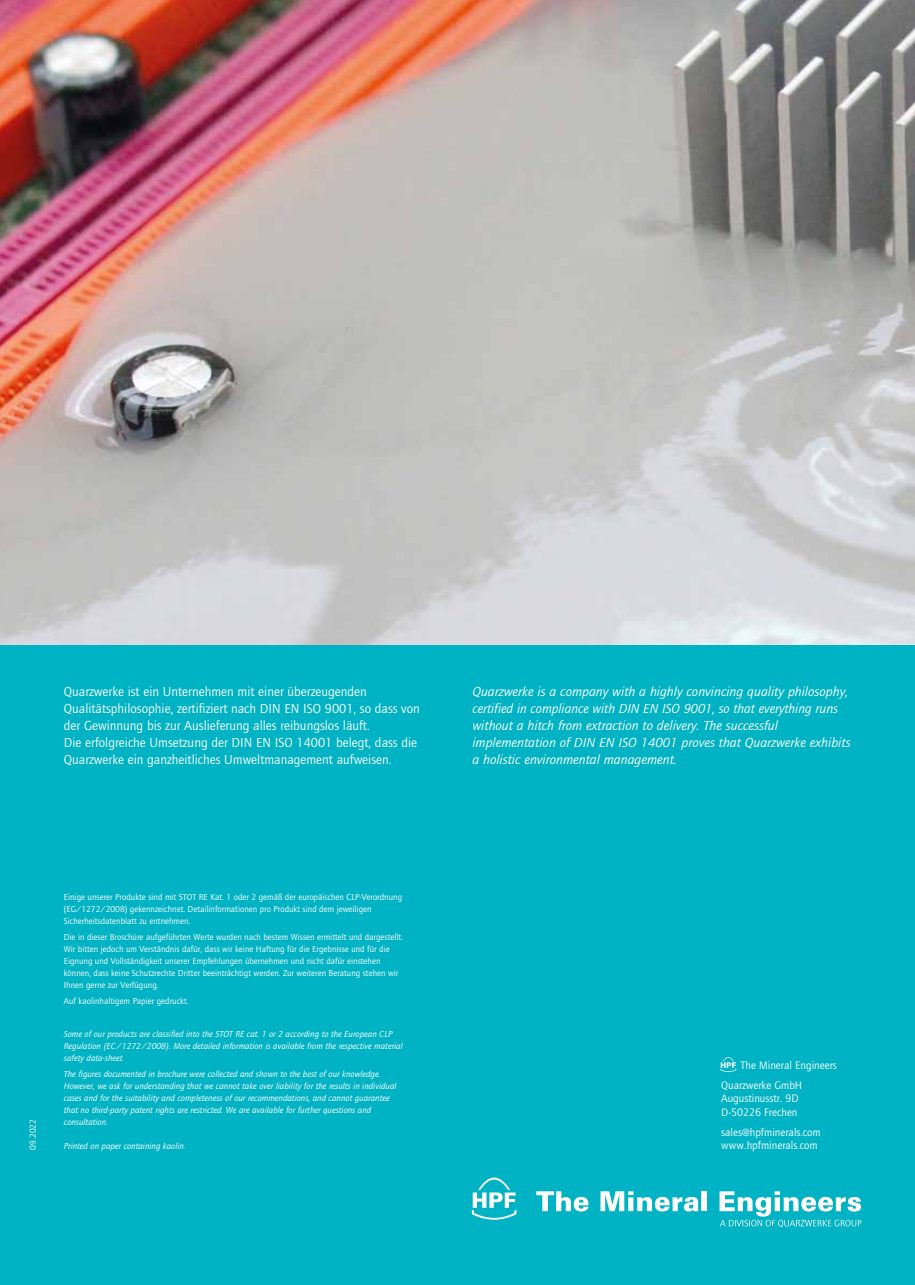
<style>
.page{position:relative;width:915px;height:1285px;background:#fff}
.page>*{position:absolute;margin:0;border:0;box-sizing:border-box;transform-origin:0 0}
.t1{font:13.5px/17px "Quay Sans";color:#fff}
.t2{font:italic 13.5px/17px "Quay Sans";color:#fff}
.t3{font:11.25px/20px "Quay Sans";color:#fff}
.t4{font:9px/12px "Quay Sans";color:#fff}
.t5{font:italic 9px/12px "Quay Sans";color:#fff}
</style>
<div class="page">
<div style="left:0;top:0;width:914px;height:1284px;background:#00b3c4"></div>
<svg style="left:536px;top:1191px;width:52px;height:20px"></svg>
<svg style="left:600px;top:1191px;width:98px;height:20px"></svg>
<div style="left:701px;top:1190px;width:5px;height:20px;background:#fff"></div>
<svg style="left:719px;top:1191px;width:142px;height:35px"></svg>
<svg style="left:471px;top:1177px;width:45px;height:42px"></svg>
<svg style="left:720px;top:1057px;width:16px;height:14px"></svg>
<img style="left:0;top:0;width:914px;height:644px">
<p class="t1" style="left:64px;top:683px;width:357px">Quarzwerke ist ein Unternehmen mit einer überzeugenden Qualitätsphilosophie, zertifiziert nach DIN EN ISO 9001, so dass von der Gewinnung bis zur Auslieferung alles reibungslos läuft.<br>Die erfolgreiche Umsetzung der DIN EN ISO 14001 belegt, dass die Quarzwerke ein ganzheitliches Umweltmanagement aufweisen.</p>
<p class="t2" style="left:472px;top:683px;width:379px">Quarzwerke is a company with a highly convincing quality philosophy, certified in compliance with DIN EN ISO 9001, so that everything runs without a hitch from extraction to delivery. The successful implementation of DIN EN ISO 14001 proves that Quarzwerke exhibits a holistic environmental management.</p>
<p class="t4" style="left:27px;top:1149px;width:32px;rotate:-90deg">09.2022</p>
<p class="t4" style="left:64px;top:890px;width:340px">Einige unserer Produkte sind mit STOT RE Kat. 1 oder 2 gemäß der europäischen CLP-Verordnung (EG/1272/2008) gekennzeichnet. Detailinformationen pro Produkt sind dem jeweiligen<br>Sicherheitsdatenblatt zu entnehmen.</p>
<p class="t4" style="left:64px;top:931px;width:340px">Die in dieser Broschüre aufgeführten Werte wurden nach bestem Wissen ermittelt und dargestellt.<br>Wir bitten jedoch um Verständnis dafür, dass wir keine Haftung für die Ergebnisse und für die Eignung und Vollständigkeit unserer Empfehlungen übernehmen und nicht dafür einstehen können, dass keine Schutzrechte Dritter beeinträchtigt werden. Zur weiteren Beratung stehen wir Ihnen gerne zur Verfügung.</p>
<p class="t4" style="left:64px;top:995px;width:126px">Auf kaolinhaltigem Papier gedruckt.</p>
<p class="t5" style="left:64px;top:1027px;width:340px">Some of our products are classified into the STOT RE cat. 1 or 2 according to the European CLP<br>Regulation (EC/1272/2008). More detailed information is available from the respective material safety data-sheet.</p>
<p class="t5" style="left:64px;top:1068px;width:334px">The figures documented in brochure were collected and shown to the best of our knowledge.<br>However, we ask for understanding that we cannot take over liability for the results in individual cases and for the suitability and completeness of our recommendations, and cannot guarantee that no third-party patent rights are restricted. We are available for further questions and consultation.</p>
<p class="t5" style="left:64px;top:1140px;width:123px">Printed on paper containing kaolin.</p>
<p class="t3" style="left:721px;top:1055px;width:117px;text-indent:19px">The Mineral Engineers<br>Quarzwerke GmbH</p>
<p class="t3" style="left:721px;top:1091px;width:79px;line-height:13.5px">Augustinusstr. 9D<br>D-50226 Frechen</p>
<p class="t3" style="left:721px;top:1122px;width:101px">sales@hpfminerals.com</p>
<p class="t3" style="left:721px;top:1135px;width:98px">www.hpfminerals.com</p>
</div>
